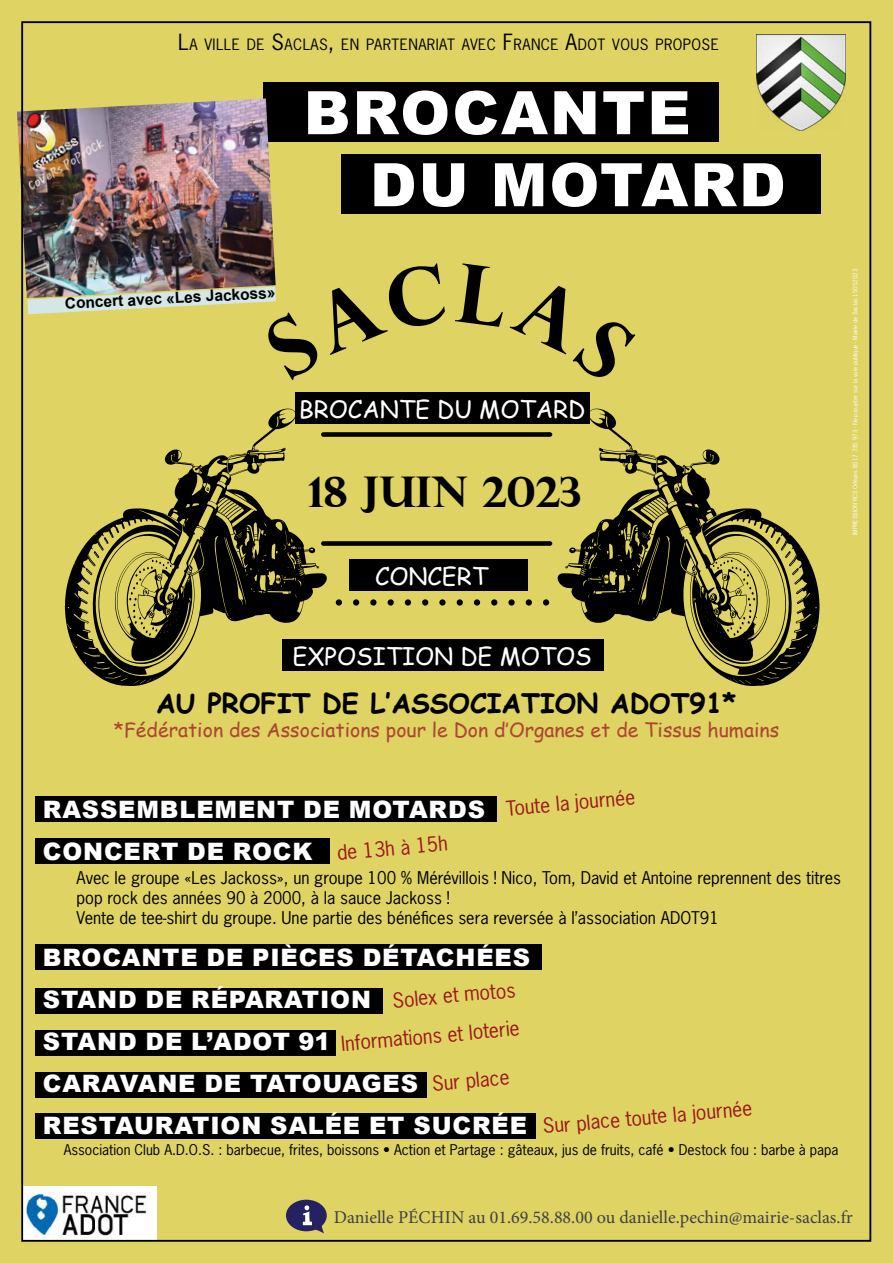
<style>
.page{position:relative;width:893px;height:1263px;background:#ded363}
.page>*{position:absolute;margin:0;border:0;box-sizing:border-box;transform-origin:0 0}
.t1{font:900 60px/72px "Arial";letter-spacing:.035em;color:#fff}
.t2{font:700 42.3px "Perpetua Titling";color:#000}
.t3{font:700 27px "Comic Sans MS";color:#000}
.t4{font:900 24px/42px "Arial";letter-spacing:.035em;color:#fff}
.t5{font:23.85px "Comic Sans MS";color:#fff}
.t6{font:19.5px/38.5px "News Gothic Std";color:#9c1519;text-align:right}
.t7{font:19.5px "Comic Sans MS";color:#ac4633}
.t8{font:18px "Minion Pro";color:#414042}
.t9{font:16.5px/19.8px "News Gothic Std";color:#000}
.t10{font:700 15.45px "Arial";color:#000}
.t11{font:14.7px "News Gothic Std";letter-spacing:.03em;color:#000}
.t12{font:13.95px "News Gothic Std";color:#000}
.t13{font:6px "News Gothic Std";color:#fff}
.s1{font-size:21px}
</style>
<div class="page">
<img style="left:24px;top:1186px;width:132px;height:53px">
<img style="left:757px;top:34px;width:88px;height:97px">
<div style="left:263px;top:83px;width:456px;height:59px;background:#000"></div>
<div style="left:342px;top:155px;width:479px;height:59px;background:#000"></div>
<svg style="left:286px;top:1200px;width:41px;height:33px"></svg>
<img style="left:17px;top:99px;width:258px;height:199px">
<div style="left:295px;top:392px;width:294px;height:32px;background:#000"></div>
<div style="left:282px;top:639px;width:322px;height:32px;background:#000"></div>
<div style="left:349px;top:559px;width:178px;height:32px;background:#000"></div>
<svg style="left:65px;top:408px;width:262px;height:278px"></svg>
<svg style="left:94px;top:551px;width:6px;height:7px"></svg>
<svg style="left:104px;top:537px;width:4px;height:7px"></svg>
<svg style="left:206px;top:487px;width:3px;height:4px"></svg>
<svg style="left:188px;top:569px;width:4px;height:5px"></svg>
<svg style="left:117px;top:560px;width:57px;height:80px"></svg>
<svg style="left:558px;top:408px;width:261px;height:278px"></svg>
<svg style="left:785px;top:551px;width:6px;height:7px"></svg>
<svg style="left:776px;top:537px;width:5px;height:7px"></svg>
<svg style="left:675px;top:487px;width:3px;height:4px"></svg>
<svg style="left:693px;top:569px;width:3px;height:5px"></svg>
<svg style="left:710px;top:560px;width:57px;height:80px"></svg>
<div style="left:321px;top:432px;width:231px;height:5px;background:#000;border-radius:2px"></div>
<div style="left:321px;top:541px;width:231px;height:5px;background:#000;border-radius:2px"></div>
<div style="left:336px;top:599px;width:6px;height:7px;background:#000;border-radius:50%"></div>
<div style="left:353px;top:599px;width:6px;height:7px;background:#000;border-radius:50%"></div>
<div style="left:370px;top:599px;width:6px;height:7px;background:#000;border-radius:50%"></div>
<div style="left:388px;top:599px;width:6px;height:7px;background:#000;border-radius:50%"></div>
<div style="left:405px;top:599px;width:6px;height:7px;background:#000;border-radius:50%"></div>
<div style="left:422px;top:599px;width:6px;height:7px;background:#000;border-radius:50%"></div>
<svg style="left:439px;top:599px;width:7px;height:7px"></svg>
<div style="left:457px;top:599px;width:6px;height:7px;background:#000;border-radius:50%"></div>
<div style="left:474px;top:599px;width:6px;height:7px;background:#000;border-radius:50%"></div>
<div style="left:491px;top:599px;width:6px;height:7px;background:#000;border-radius:50%"></div>
<svg style="left:508px;top:599px;width:7px;height:7px"></svg>
<div style="left:526px;top:599px;width:6px;height:7px;background:#000;border-radius:50%"></div>
<div style="left:543px;top:599px;width:6px;height:7px;background:#000;border-radius:50%"></div>
<div style="left:35px;top:796px;width:461px;height:25px;background:#000"></div>
<div style="left:35px;top:838px;width:295px;height:26px;background:#000"></div>
<div style="left:35px;top:945px;width:506px;height:25px;background:#000"></div>
<div style="left:35px;top:988px;width:347px;height:26px;background:#000"></div>
<div style="left:35px;top:1030px;width:301px;height:25px;background:#000"></div>
<div style="left:35px;top:1072px;width:391px;height:26px;background:#000"></div>
<div style="left:35px;top:1113px;width:501px;height:25px;background:#000"></div>
<img style="left:27px;top:263px;width:249px;height:52px">
<p class="t11" style="left:178px;top:35px;width:542px"><span class="s1">L</span>A VILLE DE <span class="s1">S</span>ACLAS<span class="s1">,</span> EN PARTENARIAT AVEC <span class="s1">F</span>RANCE <span class="s1">A</span>DOT VOUS PROPOSE</p>
<h1 class="t1" style="left:370px;top:75px;width:417px;text-indent:-66px">BROCANTE<br>DU MOTARD</h1>
<p class="t10" style="left:64px;top:293px;width:212px;rotate:-3deg">Concert avec «Les Jackoss»</p>
<h3 class="t5" style="left:299px;top:392px;width:288px">BROCANTE DU MOTARD</h3>
<h2 class="t2" style="left:309px;top:466px;width:275px">18 JUIN 2023</h2>
<h3 class="t5" style="left:375px;top:559px;width:115px">CONCERT</h3>
<p class="t13" style="left:851px;top:535px;width:268px;rotate:-90deg">IMPRESSION RCS Orléans B517 735 973 - Ne pas jeter sur la voie publique - Mairie de Saclas 15052023</p>
<h3 class="t5" style="left:292px;top:639px;width:301px">EXPOSITION DE MOTOS</h3>
<h3 class="t3" style="left:156px;top:683px;width:582px">AU PROFIT DE L’ASSOCIATION ADOT91*</h3>
<p class="t7" style="left:114px;top:716px;width:667px">*Fédération des Associations pour le Don d’Organes et de Tissus humains</p>
<p class="t6" style="left:504px;top:789px;width:131px;rotate:-5deg">Toute la journée</p>
<h3 class="t4" style="left:43px;top:788px;width:444px">RASSEMBLEMENT DE MOTARDS<br>CONCERT DE ROCK</h3>
<p class="t9" style="left:77px;top:868px;width:766px">Avec le groupe «Les Jackoss», un groupe 100 % Mérévillois ! Nico, Tom, David et Antoine reprennent des titres pop rock des années 90 à 2000, à la sauce Jackoss !<br>Vente de tee-shirt du groupe. Une partie des bénéfices sera reversée à l’association ADOT91</p>
<h3 class="t4" style="left:43px;top:935px;width:489px">BROCANTE DE PIÈCES DÉTACHÉES<br>STAND DE RÉPARATION<br>STAND DE L’ADOT 91<br>CARAVANE DE TATOUAGES<br>RESTAURATION SALÉE ET SUCRÉE</h3>
<p class="t12" style="left:64px;top:1141px;width:776px">Association Club A.D.O.S. : barbecue, frites, boissons • Action et Partage : gâteaux, jus de fruits, café • Destock fou : barbe à papa</p>
<p class="t6" style="left:335px;top:833px;width:112px;rotate:-5deg">de 13h à 15h</p>
<p class="t6" style="left:336px;top:986px;width:180px;rotate:-5deg">Solex et motos<br>Informations et loterie</p>
<p class="t6" style="left:431px;top:1064px;width:79px;rotate:-5deg">Sur place</p>
<p class="t6" style="left:541px;top:1107px;width:211px;rotate:-5deg">Sur place toute la journée</p>
<p class="t8" style="left:334px;top:1205px;width:521px">Danielle PÉCHIN au 01.69.58.88.00 ou danielle.pechin@mairie-saclas.fr</p>
</div>
